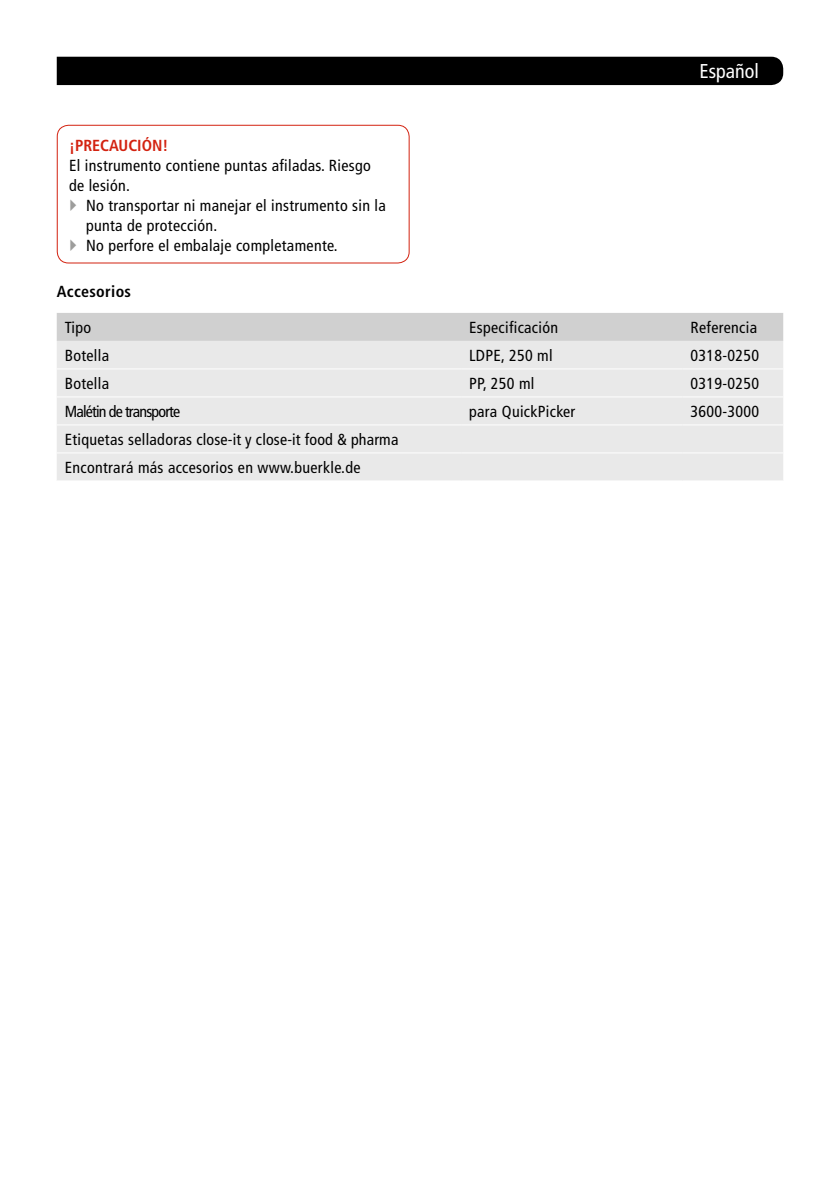
<style>
.page{position:relative;width:840px;height:1191px;background:#fff}
.page>*{position:absolute;margin:0;border:0;box-sizing:border-box;transform-origin:0 0}
.t1{font:condensed 20px "Frutiger";color:#fff}
.t2{font:condensed 16px/20px "Frutiger";letter-spacing:.02em;color:#000}
.t3{font:condensed 16px "Frutiger";letter-spacing:-.05em;color:#000}
.t4{font:700 condensed 16px "Frutiger";color:#d32210}
.t5{font:700 condensed 16px "Frutiger";letter-spacing:.02em;color:#000}
</style>
<div class="page">
<div style="left:57px;top:57px;width:725px;height:28px;background:#000"></div>
<div style="left:57px;top:125px;width:352px;height:138px;border:1px solid #d32210;border-radius:11px"></div>
<div style="left:57px;top:313px;width:725px;height:28px;background:#d0d0d0"></div>
<div style="left:57px;top:341px;width:725px;height:139px;background:#e9e9e9"></div>
<hr style="left:57px;top:368px;width:404px;height:1px;background:#fff">
<hr style="left:461px;top:368px;width:221px;height:1px;background:#fff">
<hr style="left:682px;top:368px;width:100px;height:1px;background:#fff">
<hr style="left:57px;top:396px;width:404px;height:1px;background:#fff">
<hr style="left:461px;top:396px;width:221px;height:1px;background:#fff">
<hr style="left:682px;top:396px;width:100px;height:1px;background:#fff">
<hr style="left:57px;top:424px;width:404px;height:1px;background:#fff">
<hr style="left:461px;top:424px;width:221px;height:1px;background:#fff">
<hr style="left:682px;top:424px;width:100px;height:1px;background:#fff">
<hr style="left:57px;top:452px;width:404px;height:1px;background:#fff">
<hr style="left:461px;top:452px;width:221px;height:1px;background:#fff">
<hr style="left:682px;top:452px;width:100px;height:1px;background:#fff">
<p class="t4" style="left:69px;top:136px;width:101px">¡PRECAUCIÓN!</p>
<p class="t2" style="left:69px;top:156px;width:303px">El instrumento contiene puntas afiladas. Riesgo de lesión.</p>
<p class="t2" style="left:86px;top:196px;width:301px">No transportar ni manejar el instrumento sin la punta de protección.<br>No perfore el embalaje completamente.</p>
<p class="t5" style="left:57px;top:282px;width:76px">Accesorios</p>
<p class="t1" style="left:699px;top:60px;width:61px">Español</p>
<p class="t2" style="left:65px;top:317px;width:28px">Tipo</p>
<p class="t2" style="left:469px;top:317px;width:90px">Especificación</p>
<p class="t2" style="left:690px;top:317px;width:68px">Referencia</p>
<p class="t2" style="left:65px;top:345px;width:46px">Botella</p>
<p class="t2" style="left:469px;top:345px;width:85px">LDPE, 250 ml</p>
<p class="t2" style="left:690px;top:345px;width:70px">0318-0250</p>
<p class="t2" style="left:65px;top:373px;width:46px">Botella</p>
<p class="t2" style="left:469px;top:373px;width:67px">PP, 250 ml</p>
<p class="t2" style="left:690px;top:373px;width:70px">0319-0250</p>
<p class="t3" style="left:65px;top:402px;width:117px">Malétin de transporte</p>
<p class="t2" style="left:469px;top:401px;width:108px">para QuickPicker</p>
<p class="t2" style="left:690px;top:401px;width:70px">3600-3000</p>
<p class="t2" style="left:65px;top:425px;width:335px;line-height:28px">Etiquetas selladoras close-it y close-it food &amp; pharma<br>Encontrará más accesorios en www.buerkle.de</p>
</div>
